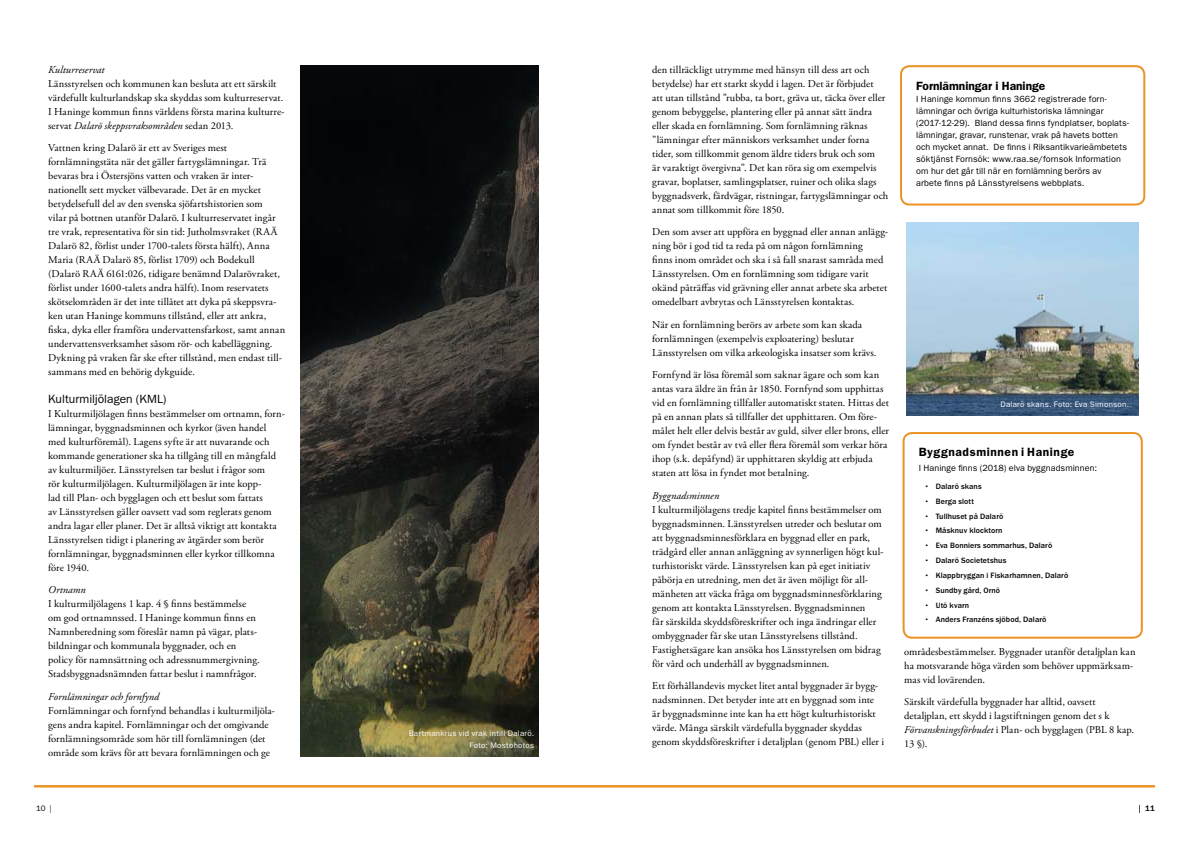
<style>
.page{position:relative;width:1191px;height:842px;background:#fff}
.page>*{position:absolute;margin:0;border:0;box-sizing:border-box;transform-origin:0 0}
.t1{font:600 12px "ITC Franklin Gothic Std";letter-spacing:.035em;color:#000}
.t2{font:12px "ITC Franklin Gothic Std";letter-spacing:.005em;color:#000}
.t3{font:10.5px/14px "Adobe Garamond Pro";letter-spacing:.01em;color:#000}
.t4{font:italic 10.5px "Adobe Garamond Pro";letter-spacing:.005em;color:#000}
.t5{font:9px/12px "ITC Franklin Gothic Std";letter-spacing:.01em;color:#000}
.t6{font:500 8px "ITC Franklin Gothic Std";letter-spacing:.01em;color:#000}
.t7{font:8px/12px "ITC Franklin Gothic Std";letter-spacing:.03em;color:#fff;text-align:right}
.t8{font:8px "ITC Franklin Gothic Std";color:#000}
.s1{font-style:italic}
</style>
<div class="page">
<hr style="left:34px;top:785px;width:1121px;height:2px;background:#ec9123">
<div style="left:900px;top:65px;width:245px;height:141px;border:2px solid #ec9123;border-radius:9px"></div>
<div style="left:902px;top:432px;width:240px;height:207px;border:2px solid #ec9123;border-radius:9px"></div>
<img style="left:300px;top:65px;width:239px;height:692px">
<img style="left:906px;top:222px;width:233px;height:193px">
<p class="t4" style="left:48px;top:63px;width:58px">Kulturreservat</p>
<p class="t3" style="left:48px;top:77px;width:238px">Länsstyrelsen och kommunen kan besluta att ett särskilt värdefullt kulturlandskap ska skyddas som kulturreservat.<br>I Haninge kommun finns världens första marina kulturre&shy;servat <span class="s1">Dalarö skeppsvraksområden</span> sedan 2013.</p>
<p class="t3" style="left:48px;top:141px;width:238px">Vattnen kring Dalarö är ett av Sveriges mest fornlämningstäta när det gäller fartygslämningar. Trä bevaras bra i Östersjöns vatten och vraken är inter&shy;nationellt sett mycket välbevarade. Det är en mycket betydelsefull del av den svenska sjöfartshistorien som<br>vilar på bottnen utanför Dalarö. I kulturreservatet ingår tre vrak, representativa för sin tid: Jutholmsvraket (RAÄ Dalarö 82, förlist under 1700-talets första hälft), Anna Maria (RAÄ Dalarö 85, förlist 1709) och Bodekull (Dalarö RAÄ 6161:026, tidigare benämnd Dalarövraket, förlist under 1600-talets andra hälft). Inom reservatets skötselområden är det inte tillåtet att dyka på skeppsvra&shy;ken utan Haninge kommuns tillstånd, eller att ankra, fiska, dyka eller framföra undervattensfarkost, samt annan undervattensverksamhet såsom rör- och kabelläggning.<br>Dykning på vraken får ske efter tillstånd, men endast till&shy;sammans med en behörig dykguide.</p>
<p class="t2" style="left:48px;top:392px;width:120px">Kulturmiljölagen (KML)</p>
<p class="t3" style="left:48px;top:407px;width:238px">I Kulturmiljölagen finns bestämmelser om ortnamn, forn&shy;lämningar, byggnadsminnen och kyrkor (även handel med kulturföremål). Lagens syfte är att nuvarande och kommande generationer ska ha tillgång till en mångfald av kulturmiljöer. Länsstyrelsen tar beslut i frågor som<br>rör kulturmiljölagen. Kulturmiljölagen är inte kopp-<br>lad till Plan- och bygglagen och ett beslut som fattats<br>av Länsstyrelsen gäller oavsett vad som reglerats genom andra lagar eller planer. Det är alltså viktigt att kontakta Länsstyrelsen tidigt i planering av åtgärder som berör fornlämningar, byggnadsminnen eller kyrkor tillkomna före 1940.</p>
<p class="t4" style="left:48px;top:583px;width:39px">Ortnamn</p>
<p class="t3" style="left:48px;top:597px;width:213px">I kulturmiljölagens 1 kap. 4 § finns bestämmelse om god ortnamnssed. I Haninge kommun finns en Namnberedning som föreslår namn på vägar, plats&shy;bildningar och kommunala byggnader, och en policy för namnsättning och adressnummergivning.<br>Stadsbyggnadsnämnden fattar beslut i namnfrågor.</p>
<p class="t4" style="left:48px;top:690px;width:112px">Fornlämningar och fornfynd</p>
<p class="t3" style="left:48px;top:704px;width:228px">Fornlämningar och fornfynd behandlas i kulturmiljöla&shy;gens andra kapitel. Fornlämningar och det omgivande fornlämningsområde som hör till fornlämningen (det område som krävs för att bevara fornlämningen och ge</p>
<p class="t7" style="left:409px;top:728px;width:127px">Bartmankrus vid vrak intill Dalarö.<br>Foto: Mostohotos</p>
<p class="t3" style="left:652px;top:63px;width:238px">den tillräckligt utrymme med hänsyn till dess art och betydelse) har ett starkt skydd i lagen. Det är förbjudet<br>att utan tillstånd ”rubba, ta bort, gräva ut, täcka över eller genom bebyggelse, plantering eller på annat sätt ändra eller skada en fornlämning. Som fornlämning räknas ”lämningar efter människors verksamhet under forna tider, som tillkommit genom äldre tiders bruk och som<br>är varaktigt övergivna”. Det kan röra sig om exempelvis gravar, boplatser, samlingsplatser, ruiner och olika slags byggnadsverk, färdvägar, ristningar, fartygslämningar och annat som tillkommit före 1850.</p>
<p class="t3" style="left:652px;top:225px;width:237px">Den som avser att uppföra en byggnad eller annan anlägg&shy;ning bör i god tid ta reda på om någon fornlämning<br>finns inom området och ska i så fall snarast samråda med Länsstyrelsen. Om en fornlämning som tidigare varit okänd påträffas vid grävning eller annat arbete ska arbetet omedelbart avbrytas och Länsstyrelsen kontaktas.</p>
<p class="t3" style="left:652px;top:318px;width:226px">När en fornlämning berörs av arbete som kan skada fornlämningen (exempelvis exploatering) beslutar<br>Länsstyrelsen om vilka arkeologiska insatser som krävs.</p>
<p class="t3" style="left:652px;top:368px;width:238px">Fornfynd är lösa föremål som saknar ägare och som kan antas vara äldre än från år 1850. Fornfynd som upphittas vid en fornlämning tillfaller automatiskt staten. Hittas det på en annan plats så tillfaller det upphittaren. Om före&shy;målet helt eller delvis består av guld, silver eller brons, eller om fyndet består av två eller flera föremål som verkar höra ihop (s.k. depåfynd) är upphittaren skyldig att erbjuda staten att lösa in fyndet mot betalning.</p>
<p class="t4" style="left:652px;top:489px;width:69px">Byggnadsminnen</p>
<p class="t3" style="left:652px;top:503px;width:233px">I kulturmiljölagens tredje kapitel finns bestämmelser om byggnadsminnen. Länsstyrelsen utreder och beslutar om att byggnadsminnesförklara en byggnad eller en park, trädgård eller annan anläggning av synnerligen högt kul&shy;turhistoriskt värde. Länsstyrelsen kan på eget initiativ påbörja en utredning, men det är även möjligt för all&shy;mänheten att väcka fråga om byggnadsminnesförklaring genom att kontakta Länsstyrelsen. Byggnadsminnen<br>får särskilda skyddsföreskrifter och inga ändringar eller ombyggnader får ske utan Länsstyrelsens tillstånd.<br>Fastighetsägare kan ansöka hos Länsstyrelsen om bidrag för vård och underhåll av byggnadsminnen.</p>
<p class="t3" style="left:652px;top:679px;width:233px">Ett förhållandevis mycket litet antal byggnader är bygg&shy;nadsminnen. Det betyder inte att en byggnad som inte är byggnadsminne inte kan ha ett högt kulturhistoriskt värde. Många särskilt värdefulla byggnader skyddas genom skyddsföreskrifter i detaljplan (genom PBL) eller i</p>
<p class="t1" style="left:916px;top:78px;width:131px">Fornlämningar i Haninge</p>
<p class="t5" style="left:916px;top:93px;width:214px">I Haninge kommun finns 3662 registrerade forn&shy;lämningar och övriga kulturhistoriska lämningar (2017-12-29). Bland dessa finns fyndplatser, boplats&shy;lämningar, gravar, runstenar, vrak på havets botten och mycket annat. De finns i Riksantikvarieämbetets söktjänst Fornsök: www. raa. se/fornsok Information om hur det går till när en fornlämning berörs av arbete finns på Länsstyrelsens webbplats.</p>
<p class="t7" style="left:1000px;top:398px;width:129px">Dalarö skans. Foto: Eva Simonson.</p>
<p class="t1" style="left:918px;top:445px;width:157px">Byggnadsminnen i Haninge</p>
<p class="t5" style="left:918px;top:462px;width:180px">I Haninge finns (2018) elva byggnadsminnen:</p>
<p class="t6" style="left:924px;top:482px;width:59px">• Dalarö skans</p>
<p class="t6" style="left:924px;top:497px;width:51px">• Berga slott</p>
<p class="t6" style="left:924px;top:511px;width:80px">• Tullhuset på Dalarö</p>
<p class="t6" style="left:924px;top:526px;width:80px">• Måsknuv klocktorn</p>
<p class="t6" style="left:924px;top:541px;width:129px">• Eva Bonniers sommarhus, Dalarö</p>
<p class="t6" style="left:924px;top:556px;width:83px">• Dalarö Societetshus</p>
<p class="t6" style="left:924px;top:571px;width:145px">• Klappbryggan i Fiskarhamnen, Dalarö</p>
<p class="t6" style="left:924px;top:586px;width:77px">• Sundby gård, Ornö</p>
<p class="t6" style="left:924px;top:600px;width:46px">• Utö kvarn</p>
<p class="t6" style="left:924px;top:615px;width:123px">• Anders Franzéns sjöbod, Dalarö</p>
<p class="t3" style="left:904px;top:645px;width:233px">områdesbestämmelser. Byggnader utanför detaljplan kan ha motsvarande höga värden som behöver uppmärksam&shy;mas vid lovärenden.</p>
<p class="t3" style="left:904px;top:695px;width:231px">Särskilt värdefulla byggnader har alltid, oavsett detaljplan, ett skydd i lagstiftningen genom det s k <span class="s1">Förvanskningsförbudet</span> i Plan- och bygglagen (PBL 8 kap.<br>13 §).</p>
<p class="t8" style="left:36px;top:804px;width:18px">10 |</p>
<p class="t8" style="left:1138px;top:804px;width:18px">| 11</p>
</div>
